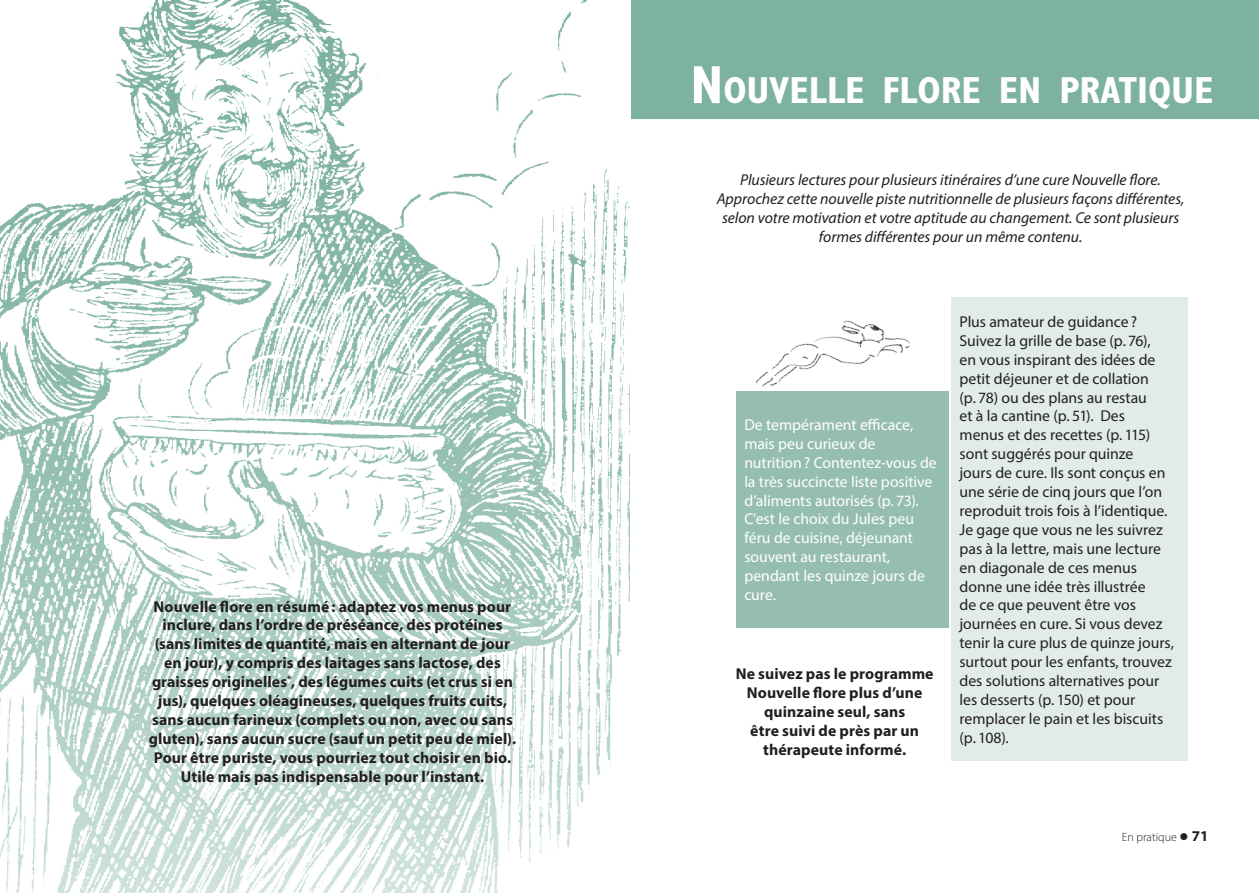
<style>
.page{position:relative;width:1259px;height:893px;background:#fff}
.page>*{position:absolute;margin:0;border:0;box-sizing:border-box;transform-origin:0 0}
.h14{font:700 condensed 37.8px "Gill Sans MT Pro";color:#fff}
.inset01{font:15.75px/18.9px "Myriad Pro";letter-spacing:-.005em;color:#231f20}
.insetcol{font:700 15.75px/18.9px "Myriad Pro";letter-spacing:.005em;color:#231f20;text-align:center}
.inset01-2{font:italic 15.75px/18.9px "Myriad Pro";letter-spacing:-.005em;color:#231f20;text-align:center}
.inset01-3{font:15.75px/18.9px "Myriad Pro";letter-spacing:-.005em;color:#fff}
.t1{font:300 12px "Myriad Pro";color:#231f20}
.s1{font-size:54px}
.s2{font-weight:700;font-size:15px}
</style>
<div class="page">
<img style="left:0;top:0;width:629px;height:893px">
<div style="left:631px;top:0;width:628px;height:119px;background:#7db29e"></div>
<div style="left:736px;top:391px;width:212px;height:236px;background:#96beae"></div>
<div style="left:951px;top:297px;width:236px;height:463px;background:#e2ece7"></div>
<img style="left:756px;top:320px;width:154px;height:67px">
<p class="insetcol" style="left:149px;top:596px;width:369px">Nouvelle flore en résumé : adaptez vos menus pour inclure, dans l’ordre de préséance, des protéines (sans limites de quantité, mais en alternant de jour en jour), y compris des laitages sans lactose, des graisses originelles<sup>*</sup>, des légumes cuits (et crus si en jus), quelques oléagineuses, quelques fruits cuits, sans aucun farineux (complets ou non, avec ou sans gluten), sans aucun sucre (sauf un petit peu de miel).<br>Pour être puriste, vous pourriez tout choisir en bio.<br>Utile mais pas indispensable pour l’instant.</p>
<p class="h14" style="left:690px;top:68px;width:524px"><span class="s1">N</span>OUVELLE FLORE EN PRATIQUE</p>
<p class="inset01-2" style="left:716px;top:170px;width:469px">Plusieurs lectures pour plusieurs itinéraires d’une cure Nouvelle flore.<br>Approchez cette nouvelle piste nutritionnelle de plusieurs façons différentes, selon votre motivation et votre aptitude au changement. Ce sont plusieurs formes différentes pour un même contenu.</p>
<p class="inset01-3" style="left:744px;top:415px;width:194px">De tempérament efficace, mais peu curieux de nutrition ? Contentez-vous de la très succincte liste positive d’aliments autorisés (p. 73).<br>C’est le choix du Jules peu féru de cuisine, déjeunant souvent au restaurant, pendant les quinze jours de cure.</p>
<p class="insetcol" style="left:736px;top:664px;width:199px">Ne suivez pas le programme<br>Nouvelle flore plus d’une quinzaine seul, sans<br>être suivi de près par un thérapeute informé.</p>
<p class="inset01" style="left:959px;top:312px;width:216px">Plus amateur de guidance ?<br>Suivez la grille de base (p. 76),<br>en vous inspirant des idées de petit déjeuner et de collation<br>(p. 78) ou des plans au restau<br>et à la cantine (p. 51). Des<br>menus et des recettes (p. 115) sont suggérés pour quinze<br>jours de cure. Ils sont conçus en une série de cinq jours que l’on reproduit trois fois à l’identique.<br>Je gage que vous ne les suivrez pas à la lettre, mais une lecture en diagonale de ces menus donne une idée très illustrée<br>de ce que peuvent être vos journées en cure. Si vous devez tenir la cure plus de quinze jours, surtout pour les enfants, trouvez des solutions alternatives pour les desserts (p. 150) et pour remplacer le pain et les biscuits (p. 108).</p>
<p class="t1" style="left:1121px;top:830px;width:88px">En pratique ● <span class="s2">71</span></p>
</div>
